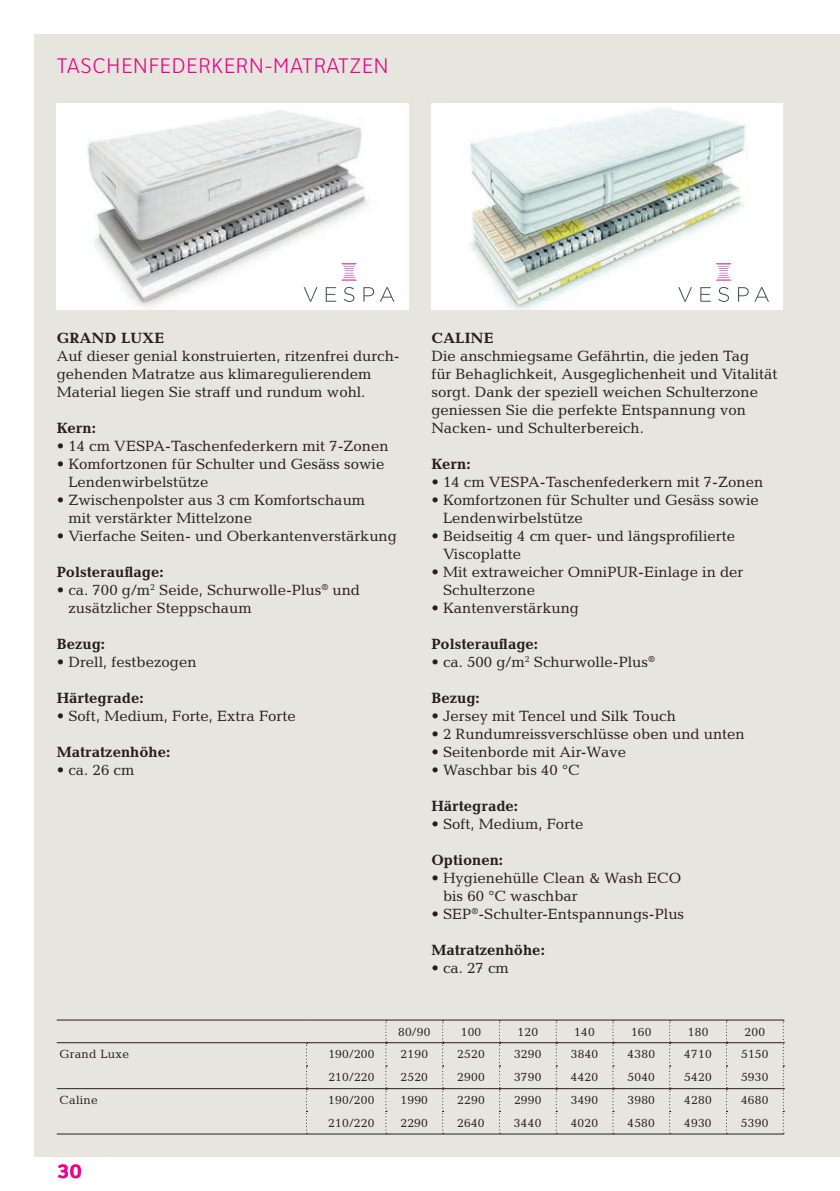
<style>
.page{position:relative;width:840px;height:1191px;background:#fff}
.page>*{position:absolute;margin:0;border:0;box-sizing:border-box;transform-origin:0 0}
.t1{font:300 22px "Clearview Text";letter-spacing:.015em;color:#ed028c}
.t2{font:700 20px "Clearview Text";color:#ed028c}
.t3{font:15px/18px "Candida Std";color:#231f20}
.t4{font:700 15px "Candida Std";color:#231f20}
.t5{font:700 15px "Candida Std";letter-spacing:.02em;color:#231f20}
.t6{font:12px "Candida Std";letter-spacing:.02em;color:#231f20}
</style>
<div class="page">
<div style="left:34px;top:34px;width:805px;height:1123px;background:#e7e6de"></div>
<img style="left:57px;top:103px;width:351px;height:207px">
<svg style="left:303px;top:287px;width:14px;height:15px"></svg>
<svg style="left:325px;top:287px;width:11px;height:15px"></svg>
<svg style="left:343px;top:287px;width:11px;height:15px"></svg>
<svg style="left:363px;top:287px;width:31px;height:15px"></svg>
<svg style="left:341px;top:263px;width:15px;height:17px"></svg>
<div style="left:431px;top:103px;width:351px;height:207px;background:#fff"></div>
<img style="left:470px;top:107px;width:299px;height:203px">
<svg style="left:677px;top:287px;width:14px;height:15px"></svg>
<svg style="left:700px;top:287px;width:10px;height:15px"></svg>
<svg style="left:717px;top:287px;width:11px;height:15px"></svg>
<svg style="left:737px;top:287px;width:11px;height:15px"></svg>
<svg style="left:754px;top:287px;width:14px;height:15px"></svg>
<svg style="left:715px;top:263px;width:16px;height:17px"></svg>
<hr style="left:57px;top:1042px;width:249px;height:1px;background:#231f20">
<hr style="left:306px;top:1042px;width:80px;height:1px;background:#231f20">
<hr style="left:57px;top:1088px;width:249px;height:1px;background:#231f20">
<hr style="left:306px;top:1088px;width:80px;height:1px;background:#231f20">
<hr style="left:386px;top:1088px;width:56px;height:1px;background:#231f20">
<hr style="left:442px;top:1088px;width:57px;height:1px;background:#231f20">
<hr style="left:499px;top:1088px;width:57px;height:1px;background:#231f20">
<hr style="left:556px;top:1088px;width:56px;height:1px;background:#231f20">
<hr style="left:612px;top:1088px;width:57px;height:1px;background:#231f20">
<hr style="left:669px;top:1088px;width:57px;height:1px;background:#231f20">
<hr style="left:726px;top:1088px;width:56px;height:1px;background:#231f20">
<svg style="left:306px;top:1043px;width:1px;height:90px"></svg>
<svg style="left:385px;top:1020px;width:2px;height:113px"></svg>
<svg style="left:442px;top:1020px;width:1px;height:113px"></svg>
<svg style="left:498px;top:1020px;width:2px;height:113px"></svg>
<svg style="left:555px;top:1020px;width:2px;height:113px"></svg>
<svg style="left:612px;top:1020px;width:1px;height:111px"></svg>
<svg style="left:668px;top:1020px;width:2px;height:113px"></svg>
<svg style="left:725px;top:1020px;width:2px;height:113px"></svg>
<svg style="left:782px;top:1020px;width:1px;height:111px"></svg>
<hr style="left:57px;top:1019px;width:249px;height:1px;background:#231f20">
<hr style="left:306px;top:1019px;width:80px;height:1px;background:#231f20">
<hr style="left:386px;top:1019px;width:56px;height:1px;background:#231f20">
<hr style="left:442px;top:1019px;width:57px;height:1px;background:#231f20">
<hr style="left:499px;top:1019px;width:57px;height:1px;background:#231f20">
<hr style="left:556px;top:1019px;width:56px;height:1px;background:#231f20">
<hr style="left:612px;top:1019px;width:57px;height:1px;background:#231f20">
<hr style="left:669px;top:1019px;width:57px;height:1px;background:#231f20">
<hr style="left:726px;top:1019px;width:57px;height:1px;background:#231f20">
<hr style="left:386px;top:1042px;width:56px;height:1px;background:#231f20">
<hr style="left:442px;top:1042px;width:57px;height:1px;background:#231f20">
<hr style="left:499px;top:1042px;width:57px;height:1px;background:#231f20">
<hr style="left:556px;top:1042px;width:56px;height:1px;background:#231f20">
<hr style="left:612px;top:1042px;width:57px;height:1px;background:#231f20">
<hr style="left:669px;top:1042px;width:57px;height:1px;background:#231f20">
<hr style="left:726px;top:1042px;width:56px;height:1px;background:#231f20">
<hr style="left:57px;top:1133px;width:249px;height:1px;background:#231f20">
<hr style="left:306px;top:1133px;width:80px;height:1px;background:#231f20">
<hr style="left:386px;top:1133px;width:56px;height:1px;background:#231f20">
<hr style="left:442px;top:1133px;width:57px;height:1px;background:#231f20">
<hr style="left:499px;top:1133px;width:57px;height:1px;background:#231f20">
<hr style="left:556px;top:1133px;width:56px;height:1px;background:#231f20">
<hr style="left:612px;top:1133px;width:57px;height:1px;background:#231f20">
<hr style="left:669px;top:1133px;width:57px;height:1px;background:#231f20">
<hr style="left:726px;top:1133px;width:57px;height:1px;background:#231f20">
<h1 class="t1" style="left:57px;top:54px;width:333px">TASCHENFEDERKERN-MATRATZEN</h1>
<p class="t5" style="left:57px;top:329px;width:109px">GRAND LUXE</p>
<p class="t3" style="left:57px;top:347px;width:344px">Auf dieser genial konstruierten, ritzenfrei durch&shy;gehenden Matratze aus klimaregulierendem<br>Material liegen Sie straff und rundum wohl.</p>
<p class="t4" style="left:57px;top:419px;width:41px">Kern:</p>
<p class="t3" style="left:57px;top:437px;width:333px">• 14 cm VESPA-Taschenfederkern mit 7-Zonen</p>
<p class="t3" style="left:68px;top:455px;width:317px;text-indent:-12px">• Komfortzonen für Schulter und Gesäss sowie<br>Lendenwirbelstütze</p>
<p class="t3" style="left:68px;top:491px;width:298px;text-indent:-12px">• Zwischenpolster aus 3 cm Komfortschaum mit verstärkter Mittelzone</p>
<p class="t3" style="left:57px;top:527px;width:341px">• Vierfache Seiten- und Oberkantenverstärkung</p>
<p class="t4" style="left:57px;top:563px;width:108px">Polsterauflage:</p>
<p class="t3" style="left:68px;top:581px;width:293px;text-indent:-12px">• ca. 700 g/m<sup>2</sup> Seide, Schurwolle-Plus<sup>®</sup> und zusätzlicher Steppschaum</p>
<p class="t4" style="left:57px;top:635px;width:50px">Bezug:</p>
<p class="t3" style="left:57px;top:653px;width:141px">• Drell, festbezogen</p>
<p class="t4" style="left:57px;top:689px;width:88px">Härtegrade:</p>
<p class="t3" style="left:57px;top:707px;width:240px">• Soft, Medium, Forte, Extra Forte</p>
<p class="t4" style="left:57px;top:743px;width:115px">Matratzenhöhe:</p>
<p class="t3" style="left:57px;top:761px;width:79px">• ca. 26 cm</p>
<p class="t4" style="left:431px;top:329px;width:64px">CALINE</p>
<p class="t3" style="left:431px;top:347px;width:347px">Die anschmiegsame Gefährtin, die jeden Tag<br>für Behaglichkeit, Ausgeglichenheit und Vitalität sorgt. Dank der speziell weichen Schulterzone geniessen Sie die perfekte Entspannung von Nacken- und Schulterbereich.</p>
<p class="t4" style="left:431px;top:455px;width:41px">Kern:</p>
<p class="t3" style="left:431px;top:473px;width:333px">• 14 cm VESPA-Taschenfederkern mit 7-Zonen</p>
<p class="t3" style="left:443px;top:491px;width:317px;text-indent:-12px">• Komfortzonen für Schulter und Gesäss sowie<br>Lendenwirbelstütze</p>
<p class="t3" style="left:443px;top:527px;width:293px;text-indent:-12px">• Beidseitig 4 cm quer- und längsprofilierte<br>Viscoplatte</p>
<p class="t3" style="left:443px;top:563px;width:302px;text-indent:-12px">• Mit extraweicher OmniPUR-Einlage in der<br>Schulterzone</p>
<p class="t3" style="left:431px;top:599px;width:149px">• Kantenverstärkung</p>
<p class="t4" style="left:431px;top:635px;width:108px">Polsterauflage:</p>
<p class="t3" style="left:431px;top:653px;width:225px">• ca. 500 g/m<sup>2</sup> Schurwolle-Plus<sup>®</sup></p>
<p class="t4" style="left:431px;top:689px;width:50px">Bezug:</p>
<p class="t3" style="left:431px;top:707px;width:246px">• Jersey mit Tencel und Silk Touch</p>
<p class="t3" style="left:431px;top:725px;width:315px">• 2 Rundumreissverschlüsse oben und unten</p>
<p class="t3" style="left:431px;top:743px;width:196px">• Seitenborde mit Air-Wave</p>
<p class="t3" style="left:431px;top:761px;width:150px">• Waschbar bis 40 °C</p>
<p class="t4" style="left:431px;top:797px;width:88px">Härtegrade:</p>
<p class="t3" style="left:431px;top:815px;width:153px">• Soft, Medium, Forte</p>
<p class="t4" style="left:431px;top:851px;width:73px">Optionen:</p>
<p class="t3" style="left:443px;top:869px;width:240px;text-indent:-12px">• Hygienehülle Clean &amp; Wash ECO bis 60 °C waschbar</p>
<p class="t3" style="left:431px;top:905px;width:254px">• SEP<sup>®</sup>-Schulter-Entspannungs-Plus</p>
<p class="t4" style="left:431px;top:941px;width:115px">Matratzenhöhe:</p>
<p class="t3" style="left:431px;top:959px;width:79px">• ca. 27 cm</p>
<p class="t6" style="left:398px;top:1024px;width:34px">80/90</p>
<p class="t6" style="left:460px;top:1024px;width:22px">100</p>
<p class="t6" style="left:517px;top:1024px;width:22px">120</p>
<p class="t6" style="left:574px;top:1024px;width:22px">140</p>
<p class="t6" style="left:630px;top:1024px;width:22px">160</p>
<p class="t6" style="left:687px;top:1024px;width:22px">180</p>
<p class="t6" style="left:744px;top:1024px;width:22px">200</p>
<p class="t6" style="left:60px;top:1047px;width:71px">Grand Luxe</p>
<p class="t6" style="left:328px;top:1047px;width:48px">190/200</p>
<p class="t6" style="left:400px;top:1047px;width:29px">2190</p>
<p class="t6" style="left:457px;top:1047px;width:29px">2520</p>
<p class="t6" style="left:513px;top:1047px;width:29px">3290</p>
<p class="t6" style="left:570px;top:1047px;width:29px">3840</p>
<p class="t6" style="left:627px;top:1047px;width:29px">4380</p>
<p class="t6" style="left:684px;top:1047px;width:29px">4710</p>
<p class="t6" style="left:740px;top:1047px;width:29px">5150</p>
<p class="t6" style="left:328px;top:1070px;width:48px">210/220</p>
<p class="t6" style="left:400px;top:1070px;width:29px">2520</p>
<p class="t6" style="left:457px;top:1070px;width:29px">2900</p>
<p class="t6" style="left:513px;top:1070px;width:29px">3790</p>
<p class="t6" style="left:570px;top:1070px;width:29px">4420</p>
<p class="t6" style="left:627px;top:1070px;width:29px">5040</p>
<p class="t6" style="left:684px;top:1070px;width:29px">5420</p>
<p class="t6" style="left:740px;top:1070px;width:29px">5930</p>
<p class="t6" style="left:59px;top:1093px;width:40px">Caline</p>
<p class="t6" style="left:328px;top:1093px;width:48px">190/200</p>
<p class="t6" style="left:400px;top:1093px;width:29px">1990</p>
<p class="t6" style="left:457px;top:1093px;width:29px">2290</p>
<p class="t6" style="left:513px;top:1093px;width:29px">2990</p>
<p class="t6" style="left:570px;top:1093px;width:29px">3490</p>
<p class="t6" style="left:627px;top:1093px;width:29px">3980</p>
<p class="t6" style="left:683px;top:1093px;width:29px">4280</p>
<p class="t6" style="left:740px;top:1093px;width:29px">4680</p>
<p class="t6" style="left:328px;top:1116px;width:48px">210/220</p>
<p class="t6" style="left:400px;top:1116px;width:29px">2290</p>
<p class="t6" style="left:457px;top:1116px;width:29px">2640</p>
<p class="t6" style="left:513px;top:1116px;width:29px">3440</p>
<p class="t6" style="left:570px;top:1116px;width:29px">4020</p>
<p class="t6" style="left:627px;top:1116px;width:29px">4580</p>
<p class="t6" style="left:683px;top:1116px;width:29px">4930</p>
<p class="t6" style="left:740px;top:1116px;width:29px">5390</p>
<h2 class="t2" style="left:57px;top:1159px;width:27px">30</h2>
</div>
